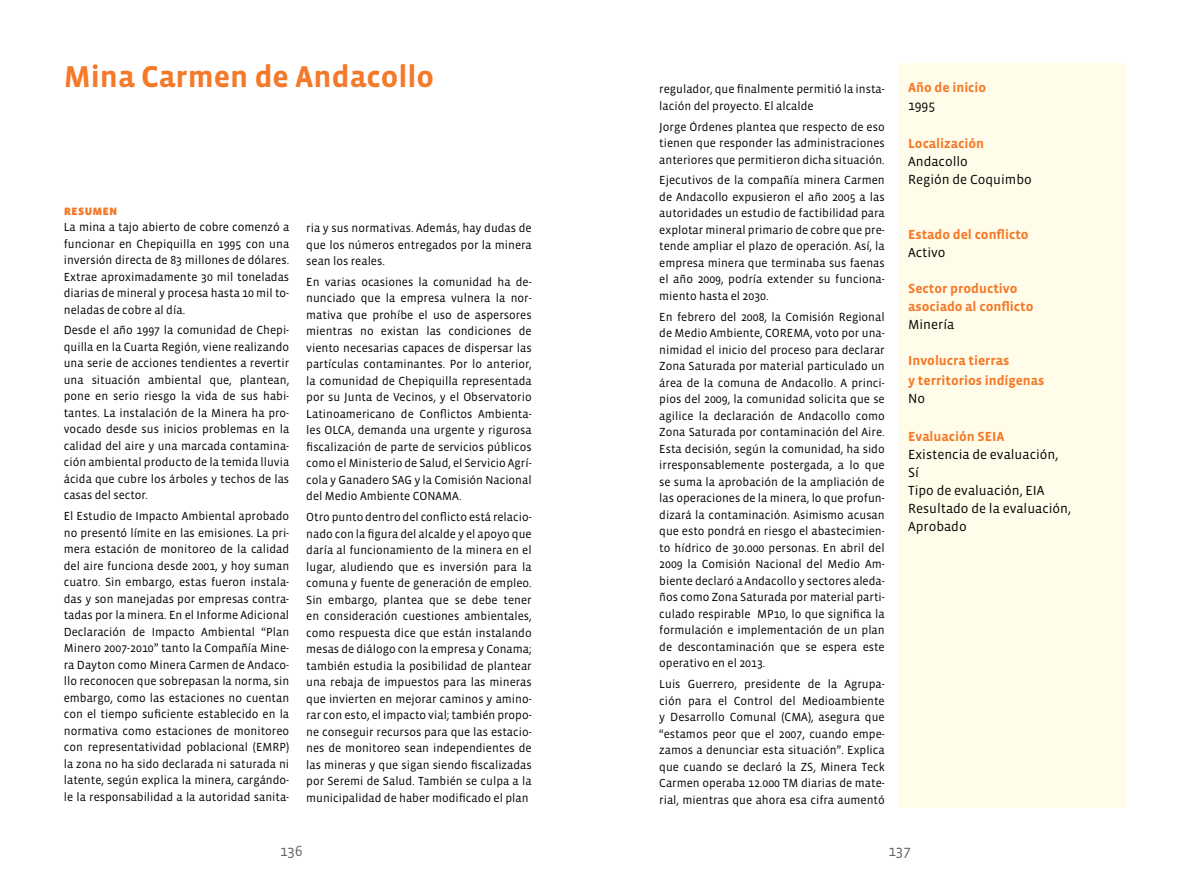
<style>
.page{position:relative;width:1191px;height:893px;background:#fff}
.page>*{position:absolute;margin:0;border:0;box-sizing:border-box;transform-origin:0 0}
.t1{font:700 30.75px "Vista Sans";color:#f47929}
.t2{font:15px "Vista Sans";color:#636466}
.t3{font:700 13.5px/18px "Vista Sans";color:#f47929}
.t4{font:13.5px/18px "Vista Sans";color:#000}
.t5{font:13.5px "Vista Sans SC Black";color:#f47929}
.t6{font:12px/16.5px "Vista Sans";color:#000;text-align:justify}
</style>
<div class="page">
<div style="left:899px;top:64px;width:228px;height:744px;background:#fffde9"></div>
<h1 class="t1" style="left:64px;top:61px;width:372px">Mina Carmen de Andacollo</h1>
<p class="t5" style="left:64px;top:203px;width:55px">resumen</p>
<p class="t6" style="left:64px;top:219px;width:227px">La mina a tajo abierto de cobre comenzó a funcionar en Chepiquilla en 1995 con una inversión directa de 83 millones de dólares.<br>Extrae aproximadamente 30 mil toneladas diarias de mineral y procesa hasta 10 mil to&shy;neladas de cobre al día.</p>
<p class="t6" style="left:64px;top:322px;width:227px">Desde el año 1997 la comunidad de Chepi&shy;quilla en la Cuarta Región, viene realizando una serie de acciones tendientes a revertir una situación ambiental que, plantean, pone en serio riesgo la vida de sus habi&shy;tantes. La instalación de la Minera ha pro&shy;vocado desde sus inicios problemas en la calidad del aire y una marcada contamina&shy;ción ambiental producto de la temida lluvia ácida que cubre los árboles y techos de las casas del sector.</p>
<p class="t6" style="left:64px;top:508px;width:227px">El Estudio de Impacto Ambiental aprobado no presentó límite en las emisiones. La pri&shy;mera estación de monitoreo de la calidad del aire funciona desde 2001, y hoy suman cuatro. Sin embargo, estas fueron instala&shy;das y son manejadas por empresas contra&shy;tadas por la minera. En el Informe Adicional Declaración de Impacto Ambiental “Plan Minero 2007-2010” tanto la Compañía Mine&shy;ra Dayton como Minera Carmen de Andaco&shy;llo reconocen que sobrepasan la norma, sin embargo, como las estaciones no cuentan con el tiempo suficiente establecido en la normativa como estaciones de monitoreo con representatividad poblacional (EMRP) la zona no ha sido declarada ni saturada ni latente, según explica la minera, cargándo&shy;le la responsabilidad a la autoridad sanita-</p>
<p class="t6" style="left:306px;top:220px;width:227px">ria y sus normativas. Además, hay dudas de que los números entregados por la minera sean los reales.</p>
<p class="t6" style="left:306px;top:274px;width:227px">En varias ocasiones la comunidad ha de&shy;nunciado que la empresa vulnera la nor&shy;mativa que prohíbe el uso de aspersores mientras no existan las condiciones de viento necesarias capaces de dispersar las partículas contaminantes. Por lo anterior, la comunidad de Chepiquilla representada por su Junta de Vecinos, y el Observatorio Latinoamericano de Conflictos Ambienta&shy;les OLCA, demanda una urgente y rigurosa fiscalización de parte de servicios públicos como el Ministerio de Salud, el Servicio Agrí&shy;cola y Ganadero SAG y la Comisión Nacional del Medio Ambiente CONAMA.</p>
<p class="t6" style="left:306px;top:509px;width:227px">Otro punto dentro del conflicto está relacio&shy;nado con la figura del alcalde y el apoyo que daría al funcionamiento de la minera en el lugar, aludiendo que es inversión para la comuna y fuente de generación de empleo.<br>Sin embargo, plantea que se debe tener en consideración cuestiones ambientales, como respuesta dice que están instalando mesas de diálogo con la empresa y Conama; también estudia la posibilidad de plantear una rebaja de impuestos para las mineras que invierten en mejorar caminos y amino&shy;rar con esto, el impacto vial; también propo&shy;ne conseguir recursos para que las estacio&shy;nes de monitoreo sean independientes de las mineras y que sigan siendo fiscalizadas por Seremi de Salud. También se culpa a la municipalidad de haber modificado el plan</p>
<p class="t6" style="left:659px;top:81px;width:227px">regulador, que finalmente permitió la insta&shy;lación del proyecto. El alcalde</p>
<p class="t6" style="left:659px;top:119px;width:227px">Jorge Órdenes plantea que respecto de eso tienen que responder las administraciones anteriores que permitieron dicha situación.</p>
<p class="t6" style="left:659px;top:172px;width:227px">Ejecutivos de la compañía minera Carmen de Andacollo expusieron el año 2005 a las autoridades un estudio de factibilidad para explotar mineral primario de cobre que pre&shy;tende ampliar el plazo de operación. Así, la empresa minera que terminaba sus faenas el año 2009, podría extender su funciona&shy;miento hasta el 2030.</p>
<p class="t6" style="left:659px;top:309px;width:227px">En febrero del 2008, la Comisión Regional de Medio Ambiente, COREMA, voto por una&shy;nimidad el inicio del proceso para declarar Zona Saturada por material particulado un área de la comuna de Andacollo. A princi&shy;pios del 2009, la comunidad solicita que se agilice la declaración de Andacollo como Zona Saturada por contaminación del Aire.<br>Esta decisión, según la comunidad, ha sido irresponsablemente postergada, a lo que se suma la aprobación de la ampliación de las operaciones de la minera, lo que profun&shy;dizará la contaminación. Asimismo acusan que esto pondrá en riesgo el abastecimien&shy;to hídrico de 30.000 personas. En abril del 2009 la Comisión Nacional del Medio Am&shy;biente declaró a Andacollo y sectores aleda&shy;ños como Zona Saturada por material parti&shy;culado respirable MP10, lo que significa la formulación e implementación de un plan de descontaminación que se espera este operativo en el 2013.</p>
<p class="t6" style="left:659px;top:676px;width:227px">Luis Guerrero, presidente de la Agrupa&shy;ción para el Control del Medioambiente y Desarrollo Comunal (CMA), asegura que “estamos peor que el 2007, cuando empe&shy;zamos a denunciar esta situación”. Explica que cuando se declaró la ZS, Minera Teck Carmen operaba 12.000 TM diarias de mate&shy;rial, mientras que ahora esa cifra aumentó</p>
<p class="t3" style="left:908px;top:79px;width:80px">Año de inicio</p>
<p class="t4" style="left:908px;top:97px;width:28px">1995</p>
<p class="t3" style="left:908px;top:134px;width:78px">Localización</p>
<p class="t4" style="left:908px;top:152px;width:125px">Andacollo<br>Región de Coquimbo</p>
<p class="t3" style="left:908px;top:226px;width:122px">Estado del conflicto</p>
<p class="t4" style="left:908px;top:244px;width:39px">Activo</p>
<p class="t3" style="left:908px;top:280px;width:127px">Sector productivo asociado al conflicto</p>
<p class="t4" style="left:908px;top:316px;width:48px">Minería</p>
<p class="t3" style="left:908px;top:351px;width:138px;line-height:19.8px">Involucra tierras<br>y territorios indígenas</p>
<p class="t4" style="left:908px;top:390px;width:18px">No</p>
<p class="t3" style="left:908px;top:428px;width:98px">Evaluación SEIA</p>
<p class="t4" style="left:908px;top:446px;width:164px">Existencia de evaluación,<br>Sí<br>Tipo de evaluación, EIA<br>Resultado de la evaluación,<br>Aprobado</p>
<p class="t2" style="left:280px;top:843px;width:24px">136</p>
<p class="t2" style="left:888px;top:843px;width:24px">137</p>
</div>
